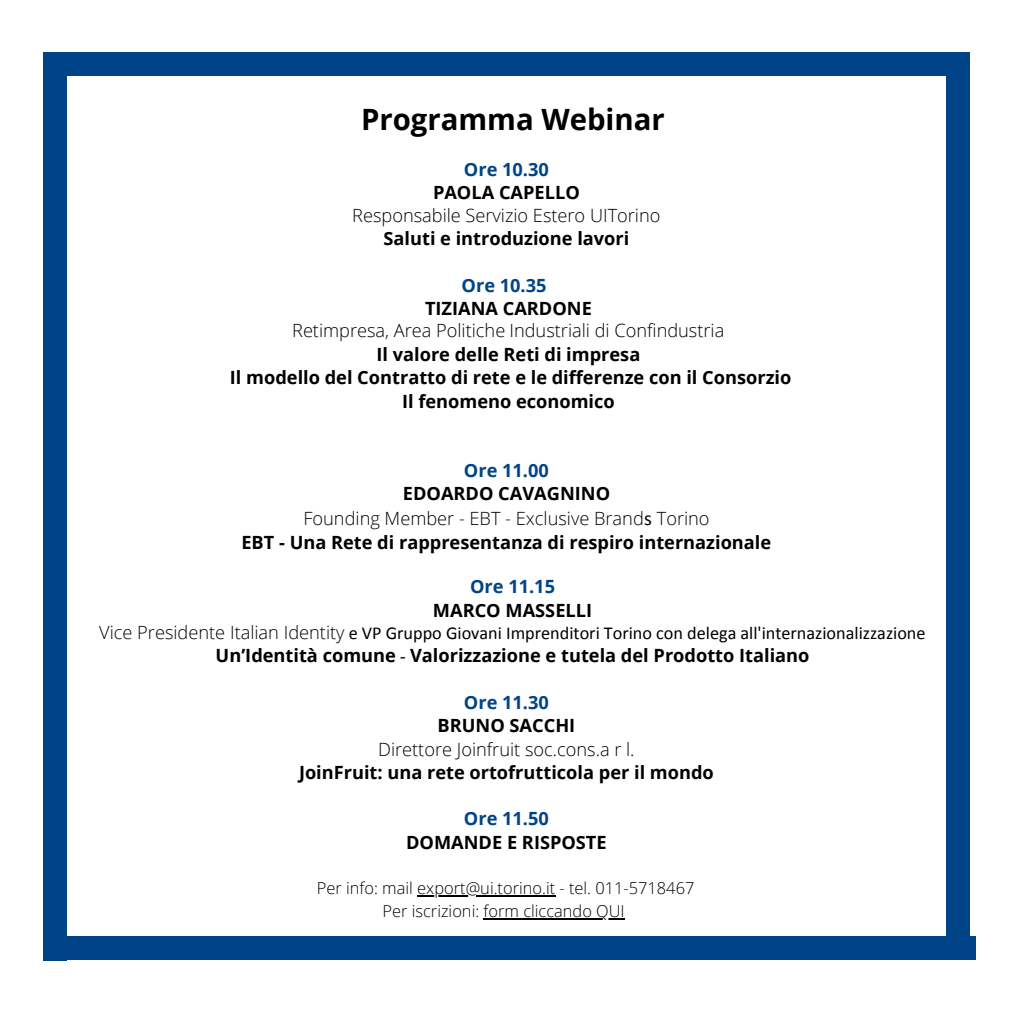
<style>
.page{position:relative;width:1013px;height:1013px;background:#fff}
.page>*{position:absolute;margin:0;border:0;box-sizing:border-box;transform-origin:0 0}
.t1{font:700 29.38px "Open Sans";color:#000}
.t2{font:700 18.25px/23.2px "Open Sans";color:#000;text-align:center}
.t3{font:300 18.25px "Open Sans";color:#000}
.t4{font:18.25px "Calibri";color:#000}
.t5{font:700 18.25px "Open Sans";color:#004487}
.t6{font:300 16.38px/22.9px "Open Sans";color:#000;text-align:center}
.s1{font-weight:300}
.s2{font-family:"Calibri";font-weight:400;font-size:20px}
.s3{font-family:"Open Sans";font-weight:300}
.s4{font-family:"Minion Pro"}
</style>
<div class="page">
<div style="left:43px;top:53px;width:24px;height:907px;background:#004487"></div>
<div style="left:946px;top:52px;width:23px;height:908px;background:#004487"></div>
<div style="left:50px;top:936px;width:926px;height:24px;background:#004487"></div>
<hr style="left:417px;top:895px;width:138px;height:2px;background:#000">
<hr style="left:483px;top:918px;width:142px;height:2px;background:#000">
<div style="left:43px;top:53px;width:921px;height:23px;background:#004487"></div>
<h1 class="t1" style="left:361px;top:99px;width:305px">Programma Webinar</h1>
<p class="t5" style="left:464px;top:156px;width:86px">Ore 10.30</p>
<p class="t2" style="left:433px;top:180px;width:148px">PAOLA CAPELLO</p>
<p class="t3" style="left:352px;top:202px;width:310px">Responsabile Servizio Estero UITorino</p>
<p class="t2" style="left:383px;top:226px;width:247px">Saluti e introduzione lavori</p>
<p class="t5" style="left:461px;top:272px;width:86px">Ore 10.35</p>
<p class="t2" style="left:425px;top:296px;width:168px">TIZIANA CARDONE</p>
<p class="t3" style="left:292px;top:318px;width:434px">Retimpresa, Area Politiche Industriali di Confindustria</p>
<p class="t2" style="left:230px;top:342px;width:563px">Il valore delle Reti di impresa<br>Il modello del Contratto di rete e le differenze con il Consorzio<br>Il fenomeno economico</p>
<p class="t5" style="left:464px;top:458px;width:86px">Ore 11.00</p>
<p class="t2" style="left:241px;top:481px;width:531px;line-height:24.4px">EDOARDO CAVAGNINO<br><span class="s1">Founding Member - EBT - Exclusive Brand</span><span class="s2">s</span> <span class="s1">Torino<br></span>EBT - Una Rete di rappresentanza di respiro internazionale</p>
<p class="t5" style="left:470px;top:574px;width:86px">Ore 11.15</p>
<p class="t2" style="left:433px;top:598px;width:161px">MARCO MASSELLI</p>
<p class="t4" style="left:99px;top:620px;width:827px"><span class="s3">Vice Presidente Italian Identity</span> e VP Gruppo Giovani Imprenditori Torino con delega all'internazionalizzazione</p>
<p class="t2" style="left:216px;top:643px;width:595px">Un’Identità comune <span class="s4">-</span> Valorizzazione e tutela del Prodotto Italiano</p>
<p class="t5" style="left:464px;top:689px;width:86px">Ore 11.30</p>
<p class="t2" style="left:437px;top:713px;width:139px">BRUNO SACCHI</p>
<p class="t3" style="left:378px;top:736px;width:258px">Direttore Joinfruit soc.cons.a r l.</p>
<p class="t2" style="left:299px;top:760px;width:416px">JoinFruit: una rete ortofrutticola per il mondo</p>
<p class="t5" style="left:464px;top:806px;width:86px">Ore 11.50</p>
<p class="t2" style="left:406px;top:830px;width:202px">DOMANDE E RISPOSTE</p>
<p class="t6" style="left:317px;top:876px;width:379px">Per info: mail export@ui.torino.it - tel. 011-5718467<br>Per iscrizioni: form cliccando QUI</p>
</div>
